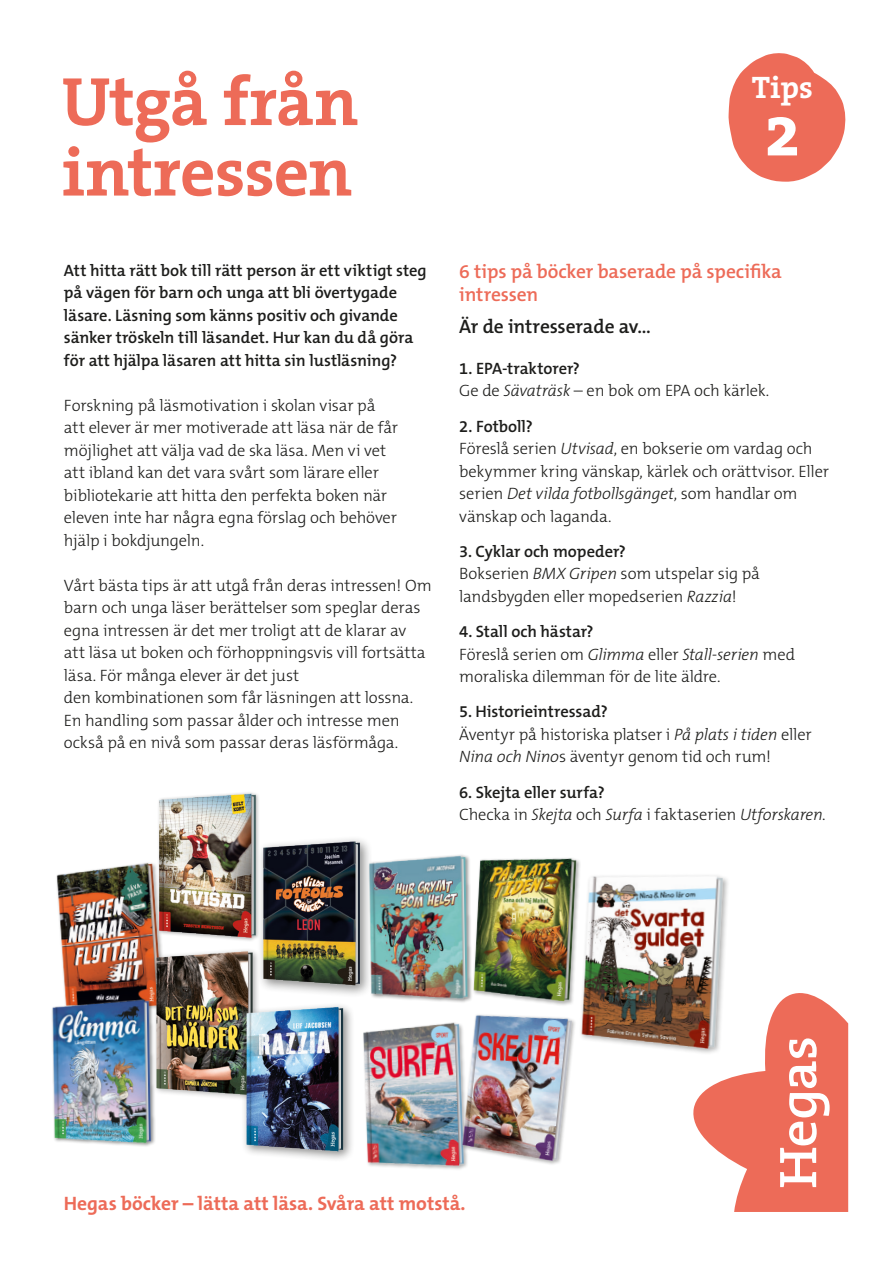
<style>
.page{position:relative;width:893px;height:1263px;background:#fff}
.page>*{position:absolute;margin:0;border:0;box-sizing:border-box;transform-origin:0 0}
.t1{font:700 73.5px "The Serif";color:#fff}
.t2{font:700 69px/70.5px "The Serif";letter-spacing:-.015em;color:#ed6b58}
.t3{font:700 31.2px "The Serif";color:#fff}
.Bok_-_bröd_9_-_ui{font:600 19.5px/23.4px "The Mix B W6";letter-spacing:-.005em;color:#ed6b58}
.t4{font:700 19.5px "The Mix B W7";color:#ed6b58}
.Bok_-_bröd_9_-_ui-2{font:600 19.5px "The Mix B W6";letter-spacing:-.01em;color:#1d1d1b}
.Bok_-_bröd_9_-_ui-3{font:300 16.5px/22.5px "The Mix B W3";letter-spacing:-.01em;color:#1d1d1b}
.Bok_-_bröd_9_-_ui-4{font:600 16.5px/22.5px "The Mix B W6";letter-spacing:-.005em;color:#1d1d1b}
.s1{font-family:"The Mix B W6";font-weight:600}
.s2{font-style:italic}
</style>
<div class="page">
<img style="left:56px;top:862px;width:106px;height:134px">
<div style="left:157px;top:791px;width:103px;height:151px;background:#1d1d1b;opacity:.35"></div>
<img style="left:157px;top:791px;width:100px;height:147px">
<img style="left:373px;top:855px;width:99px;height:148px">
<div style="left:257px;top:835px;width:116px;height:163px;background:#1d1d1b;opacity:.5"></div>
<img style="left:256px;top:835px;width:112px;height:159px">
<svg style="left:728px;top:53px;width:118px;height:129px"></svg>
<svg style="left:693px;top:993px;width:155px;height:219px"></svg>
<img style="left:363px;top:1022px;width:104px;height:148px">
<div style="left:460px;top:1013px;width:117px;height:152px;background:#fff"></div>
<img style="left:460px;top:1015px;width:115px;height:149px">
<img style="left:473px;top:858px;width:106px;height:146px">
<img style="left:52px;top:996px;width:103px;height:150px">
<div style="left:153px;top:947px;width:107px;height:154px;background:#1d1d1b;opacity:.35"></div>
<img style="left:154px;top:950px;width:100px;height:145px">
<div style="left:241px;top:1002px;width:114px;height:160px;background:#1d1d1b;opacity:.5"></div>
<img style="left:239px;top:999px;width:115px;height:158px">
<div style="left:579px;top:873px;width:151px;height:182px;background:#1d1d1b;opacity:.35"></div>
<img style="left:579px;top:868px;width:147px;height:183px">
<p class="t2" style="left:62px;top:65px;width:298px">Utgå från intressen</p>
<p class="t3" style="left:752px;top:62px;width:62px">Tips</p>
<p class="t1" style="left:765px;top:69px;width:37px">2</p>
<p class="Bok_-_bröd_9_-_ui-4" style="left:64px;top:259px;width:364px">Att hitta rätt bok till rätt person är ett viktigt steg på vägen för barn och unga att bli övertygade läsare. Läsning som känns positiv och givande sänker tröskeln till läsandet. Hur kan du då göra för att hjälpa läsaren att hitta sin lustläsning?</p>
<p class="Bok_-_bröd_9_-_ui-3" style="left:64px;top:394px;width:336px">Forskning på läsmotivation i skolan visar på att elever är mer motiverade att läsa när de får möjlighet att välja vad de ska läsa. Men vi vet att ibland kan det vara svårt som lärare eller bibliotekarie att hitta den perfekta boken när eleven inte har några egna förslag och behöver hjälp i bokdjungeln.</p>
<p class="Bok_-_bröd_9_-_ui-3" style="left:64px;top:574px;width:369px">Vårt bästa tips är att utgå från deras intressen! Om barn och unga läser berättelser som speglar deras egna intressen är det mer troligt att de klarar av<br>att läsa ut boken och förhoppningsvis vill fortsätta läsa. För många elever är det just<br>den kombinationen som får läsningen att lossna.<br>En handling som passar ålder och intresse men också på en nivå som passar deras läsförmåga.</p>
<p class="Bok_-_bröd_9_-_ui" style="left:459px;top:260px;width:324px">6 tips på böcker baserade på specifika intressen</p>
<p class="Bok_-_bröd_9_-_ui-2" style="left:459px;top:314px;width:193px">Är de intresserade av…</p>
<p class="Bok_-_bröd_9_-_ui-3" style="left:459px;top:357px;width:311px"><span class="s1">1. EPA-traktorer?<br></span>Ge de <span class="s2">Sävaträsk</span> – en bok om EPA och kärlek.</p>
<p class="Bok_-_bröd_9_-_ui-3" style="left:459px;top:415px;width:371px"><span class="s1">2. Fotboll?<br></span>Föreslå serien <span class="s2">Utvisad</span>, en bokserie om vardag och bekymmer kring vänskap, kärlek och orättvisor. Eller serien <span class="s2">Det vilda fotbollsgänget</span>, som handlar om vänskap och laganda.</p>
<p class="Bok_-_bröd_9_-_ui-3" style="left:459px;top:540px;width:302px"><span class="s1">3. Cyklar och mopeder?<br></span>Bokserien <span class="s2">BMX Gripen</span> som utspelar sig på landsbygden eller mopedserien <span class="s2">Razzia</span>!</p>
<p class="Bok_-_bröd_9_-_ui-3" style="left:459px;top:620px;width:337px"><span class="s1">4. Stall och hästar?<br></span>Föreslå serien om <span class="s2">Glimma</span> eller <span class="s2">Stall-serien</span> med moraliska dilemman för de lite äldre.</p>
<p class="Bok_-_bröd_9_-_ui-3" style="left:459px;top:701px;width:354px"><span class="s1">5. Historieintressad?<br></span>Äventyr på historiska platser i <span class="s2">På plats i tiden</span> eller<br><span class="s2">Nina och Nino</span>s äventyr genom tid och rum!</p>
<p class="Bok_-_bröd_9_-_ui-3" style="left:459px;top:781px;width:368px"><span class="s1">6. Skejta eller surfa?<br></span>Checka in <span class="s2">Skejta</span> och <span class="s2">Surfa</span> i faktaserien <span class="s2">Utforskaren</span>.</p>
<p class="t4" style="left:64px;top:1191px;width:403px">Hegas böcker – lätta att läsa. Svåra att motstå.</p>
</div>
